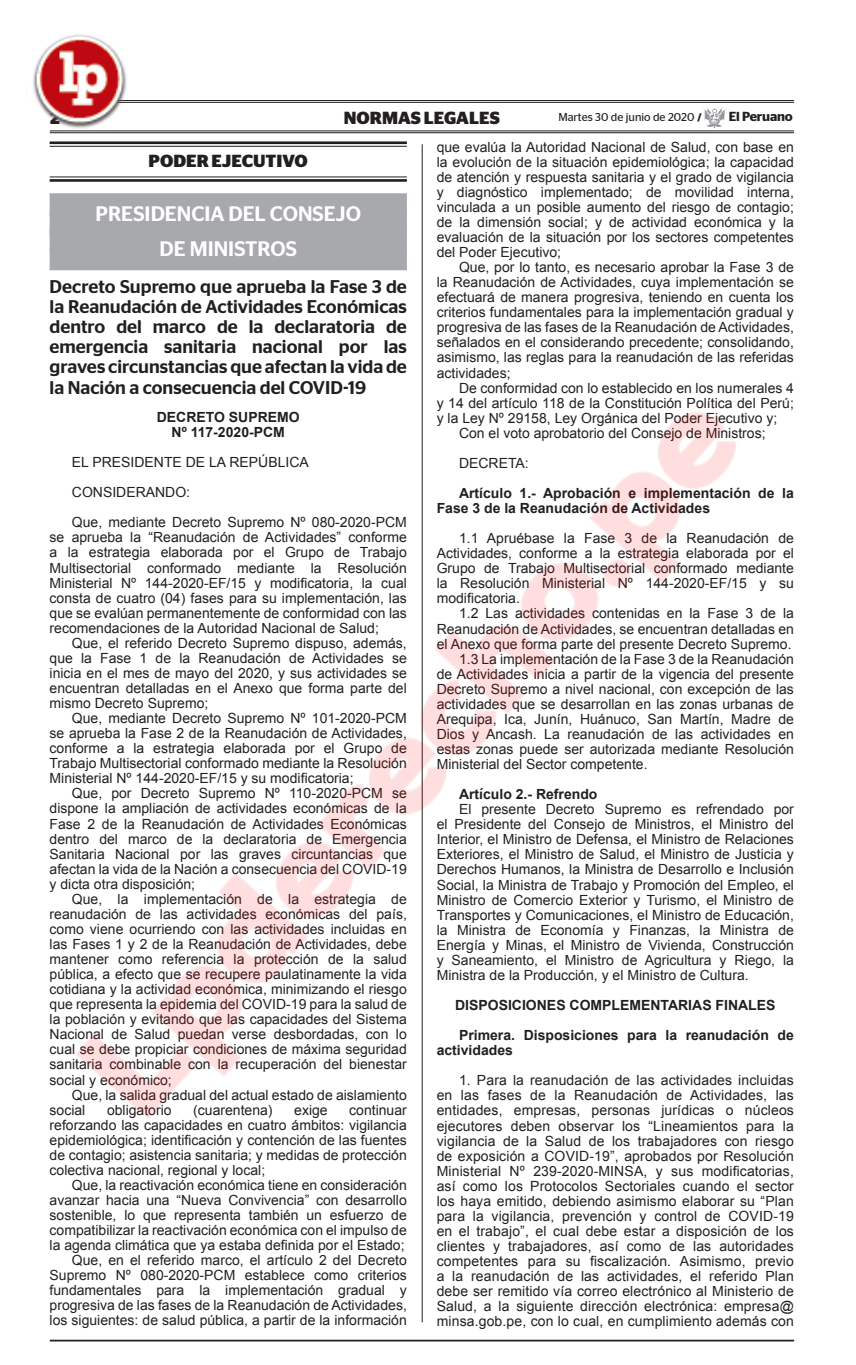
<style>
.page{position:relative;width:856px;height:1365px;background:#fff}
.page>*{position:absolute;margin:0;border:0;box-sizing:border-box;transform-origin:0 0}
.t1{font:500 21px/35px "Stag Sans";color:#fff;text-align:center}
.t2{font:500 18.38px/20.1px "Stag Sans";color:#231f20;text-align:justify}
.t3{font:700 17.5px "Stag Sans";color:#231f20}
.t4{font:14px/15px "Arial";color:#231f20;text-align:justify}
.t5{font:700 14px/15px "Arial";color:#231f20}
.t6{font:600 13.12px "Stag Sans";letter-spacing:-.015em;color:#231f20}
.t7{font:11.38px "Stag Sans";color:#231f20}
.s1{font-weight:700;font-size:10.5px}
</style>
<div class="page">
<img style="left:33px;top:34px;width:762px;height:1308px">
<p class="t3" style="left:50px;top:107px;width:11px">2</p>
<p class="t3" style="left:344px;top:107px;width:157px">NORMAS LEGALES</p>
<p class="t7" style="left:558px;top:110px;width:145px">Martes 30 de junio de 2020 <span class="s1">/</span></p>
<p class="t6" style="left:729px;top:109px;width:65px">El Peruano</p>
<p class="t3" style="left:149px;top:151px;width:161px">PODER EJECUTIVO</p>
<h1 class="t1" style="left:95px;top:196px;width:267px">PRESIDENCIA DEL CONSEJO<br>DE MINISTROS</h1>
<p class="t2" style="left:50px;top:276px;width:359px">Decreto Supremo que aprueba la Fase 3 de la Reanudación de Actividades Económicas dentro del marco de la declaratoria de emergencia sanitaria nacional por las graves circunstancias que afectan la vida de la Nación a consecuencia del COVID-19</p>
<p class="t5" style="left:157px;top:410px;width:144px;text-align:center">DECRETO SUPREMO<br>Nº 117-2020-PCM</p>
<p class="t4" style="left:72px;top:447px;width:336px;line-height:30.1px;text-align:left">EL PRESIDENTE DE LA REPÚBLICA<br>CONSIDERANDO:<br>Que, mediante Decreto Supremo Nº 080-2020-PCM</p>
<p class="t4" style="left:50px;top:530px;width:359px">se aprueba la “Reanudación de Actividades” conforme a la estrategia elaborada por el Grupo de Trabajo Multisectorial conformado mediante la Resolución Ministerial Nº 144-2020-EF/15 y modificatoria, la cual consta de cuatro (04) fases para su implementación, las que se evalúan permanentemente de conformidad con las recomendaciones de la Autoridad Nacional de Salud;</p>
<p class="t4" style="left:50px;top:635px;width:359px;text-indent:22px">Que, el referido Decreto Supremo dispuso, además, que la Fase 1 de la Reanudación de Actividades se inicia en el mes de mayo del 2020, y sus actividades se encuentran detalladas en el Anexo que forma parte del mismo Decreto Supremo;</p>
<p class="t4" style="left:50px;top:710px;width:359px;text-indent:22px">Que, mediante Decreto Supremo Nº 101-2020-PCM se aprueba la Fase 2 de la Reanudación de Actividades, conforme a la estrategia elaborada por el Grupo de Trabajo Multisectorial conformado mediante la Resolución Ministerial Nº 144-2020-EF/15 y su modificatoria;</p>
<p class="t4" style="left:50px;top:786px;width:359px;text-indent:22px">Que, por Decreto Supremo Nº 110-2020-PCM se dispone la ampliación de actividades económicas de la Fase 2 de la Reanudación de Actividades Económicas dentro del marco de la declaratoria de Emergencia Sanitaria Nacional por las graves circuntancias que afectan la vida de la Nación a consecuencia del COVID-19 y dicta otra disposición;</p>
<p class="t4" style="left:50px;top:891px;width:359px;text-indent:22px">Que, la implementación de la estrategia de reanudación de las actividades económicas del país, como viene ocurriendo con las actividades incluidas en las Fases 1 y 2 de la Reanudación de Actividades, debe mantener como referencia la protección de la salud pú blica, a efecto que se recupere paulatinamente la vida cotidiana y la actividad económica, minimizando el riesgo que representa la epidemia del COVID-19 para la salud de la población y evitando que las capacidades del Sistema Nacional de Salud puedan verse desbordadas, con lo cual se debe propiciar condiciones de máxima seguridad sanitaria combinable con la recuperación del bienestar social y económico;</p>
<p class="t4" style="left:50px;top:1087px;width:359px;text-indent:22px">Que, la salida gradual del actual estado de aislamiento social</p>
<p class="t4" style="left:437px;top:139px;width:359px">que evalúa la Autoridad Nacional de Salud, con base en la evolución de la situación epidemiológica; la capacidad de atención y respuesta sanitaria y el grado de vigilancia y diagnóstico implementado; de movilidad interna, vinculada a un posible aumento del riesgo de contagio; de la dimensión social; y de actividad económica y la evaluación de la situación por los sectores competentes del Poder Ejecutivo;</p>
<p class="t4" style="left:437px;top:260px;width:359px;text-indent:22px">Que, por lo tanto, es necesario aprobar la Fase 3 de la Reanudación de Actividades, cuya implementación se efectuará de manera progresiva, teniendo en cuenta los criterios fundamentales para la implementación gradual y progresiva de las fases de la Reanudación de Actividades, señalados en el considerando precedente; consolidando, asimismo, las reglas para la reanudación de las referidas actividades;</p>
<p class="t4" style="left:459px;top:380px;width:336px">De conformidad con lo establecido en los numerales 4</p>
<p class="t4" style="left:437px;top:395px;width:359px">y 14 del artículo 118 de la Constitución Política del Perú ;</p>
<p class="t4" style="left:437px;top:410px;width:342px">y la Ley Nº 29158, Ley Orgánica del Poder Ejecutivo y;</p>
<p class="t4" style="left:459px;top:425px;width:308px">Con el voto aprobatorio del Consejo de Ministros;</p>
<p class="t4" style="left:459px;top:455px;width:71px">DECRETA:</p>
<p class="t5" style="left:437px;top:486px;width:359px;text-indent:22px">Artículo 1.- Aprobación e implementación de la<br>Fase 3 de la Reanudación de Actividades</p>
<p class="t4" style="left:437px;top:531px;width:359px;text-indent:22px">1.1 Apruébase la Fase 3 de la Reanudación de Actividades, conforme a la estrategia elaborada por el Grupo de Trabajo Multisectorial conformado mediante la Resolución Ministerial Nº 144-2020-EF/15 y su modificatoria.</p>
<p class="t4" style="left:459px;top:606px;width:336px">1.2 Las actividades contenidas en la Fase 3 de la</p>
<p class="t4" style="left:437px;top:621px;width:359px">Reanudación de Actividades, se encuentran detalladas en</p>
<p class="t4" style="left:437px;top:636px;width:356px">el Anexo que forma parte del presente Decreto Supremo.</p>
<p class="t4" style="left:459px;top:651px;width:336px">1.3 La implementación de la Fase 3 de la Reanudación</p>
<p class="t4" style="left:437px;top:666px;width:359px">de Actividades inicia a partir de la vigencia del presente</p>
<p class="t4" style="left:437px;top:681px;width:359px">Decreto Supremo a nivel nacional, con excepción de las</p>
<p class="t4" style="left:437px;top:696px;width:359px">actividades que se desarrollan en las zonas urbanas de</p>
<p class="t4" style="left:437px;top:711px;width:359px">Arequipa, Ica, Junín, Huánuco, San Martín, Madre de</p>
<p class="t4" style="left:437px;top:726px;width:359px">Dios y Ancash. La reanudación de las actividades en</p>
<p class="t4" style="left:437px;top:741px;width:359px">estas zonas puede ser autorizada mediante Resolución</p>
<p class="t4" style="left:437px;top:756px;width:212px">Ministerial del Sector competente.</p>
<p class="t5" style="left:459px;top:787px;width:140px">Articulo 2.- Refrendo</p>
<p class="t5" style="left:483px;top:789px;width:5px">́</p>
<p class="t4" style="left:437px;top:801px;width:359px;text-indent:22px">El presente Decreto Supremo es refrendado por el Presidente del Consejo de Ministros, el Ministro del Interior, el Ministro de Defensa, el Ministro de Relaciones Exteriores, el Ministro de Salud, el Ministro de Justicia y Derechos Humanos, la Ministra de Desarrollo e Inclusión Social, la Ministra de Trabajo y Promoción del Empleo, el Ministro de Comercio Exterior y Turismo, el Ministro de Transportes y Comunicaciones, el Ministro de Educación, la Ministra de Economía y Finanzas, la Ministra de Energía y Minas, el Ministro de Vivienda, Construcción y Saneamiento, el Ministro de Agricultura y Riego, la Ministra de la Producción, y el Ministro de Cultura.</p>
<p class="t5" style="left:455px;top:990px;width:340px;line-height:30.1px">DISPOSICIONES COMPLEMENTARIAS FINALES<br>Primera. Disposiciones para la reanudación de</p>
<p class="t5" style="left:437px;top:1043px;width:78px">actividades</p>
<p class="t4" style="left:437px;top:1072px;width:359px;text-indent:22px">1. Para la reanudación de las actividades incluidas en las fases de la Reanudación de Actividades, las entidades, empresas, personas jurídicas o núcleos ejecutores deben observar los “Lineamientos para la vigilancia de la Salud de los trabajadores con riesgo de exposición a COVID-19”, aprobados por Resolución Ministerial Nº 239-2020-MINSA, y sus modificatorias, así como los Protocolos Sectoriales cuando el sector los haya emitido, debiendo asimismo elaborar su “Plan para la vigilancia, prevención y control de COVID-19 en el trabajo”, el cual debe estar a disposición de los clientes y trabajadores, así como de las autoridades competentes para su fiscalización. Asimismo, previo a la reanudación de las actividades, el referido Plan debe ser remitido vía correo electrónico al Ministerio de Salud, a la siguiente dirección electrónica: empresa@ minsa.gob.pe, con lo cual, en cumplimiento además con</p>
<p class="t4" style="left:107px;top:1102px;width:66px">obligatorio</p>
<p class="t4" style="left:193px;top:1102px;width:81px">(cuarentena)</p>
<p class="t4" style="left:294px;top:1102px;width:35px">exige</p>
<p class="t4" style="left:50px;top:1102px;width:359px;text-indent:300px">continuar reforzando las capacidades en cuatro ámbitos: vigilancia epidemiológica; identificación y contención de las fuentes de contagio; asistencia sanitaria; y medidas de protección colectiva nacional, regional y local;</p>
<p class="t4" style="left:50px;top:1177px;width:359px;text-align:right">Que, la reactivación económica tiene en consideración avanzar hacia una “Nueva Convivencia” con desarrollo sostenible, lo que representa también un esfuerzo de compatibilizar la reactivación económica con el impulso de la agenda climática que ya estaba definida por el Estado; Que, en el referido marco, el artículo 2 del Decreto Supremo Nº 080-2020-PCM establece como criterios fundamentales para la implementación gradual y progresiva de las fases de la Reanudación de Actividades, los siguientes: de salud pú blica, a partir de la información</p>
</div>
